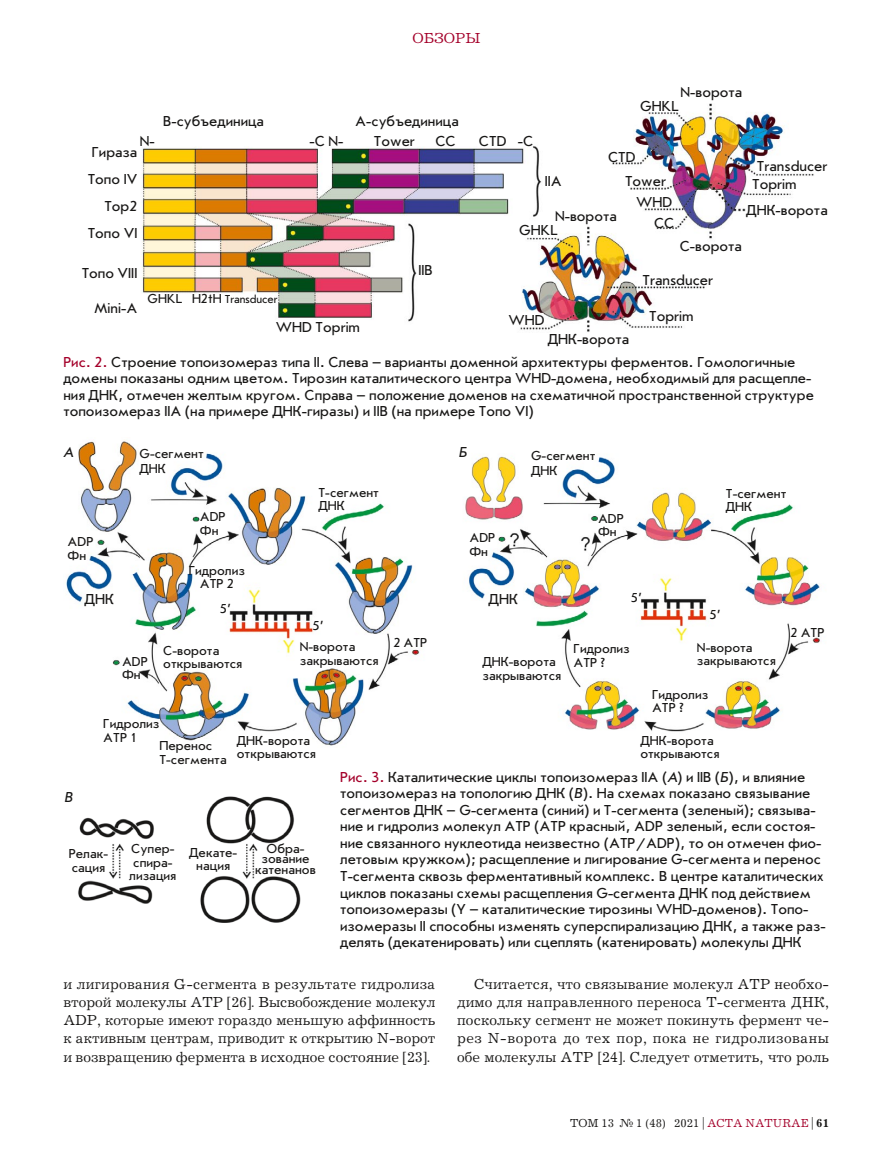
<style>
.page{position:relative;width:893px;height:1170px;background:#fff}
.page>*{position:absolute;margin:0;border:0;box-sizing:border-box;transform-origin:0 0}
.Подпись_Фото{font:15px/16.5px "Journal Sans C";color:#181716}
.Текст{font:15px/18px "Journal C";letter-spacing:.005em;color:#181716;text-align:justify}
.t1{font:15px "Journal C";color:#a4002a}
.Подпись_Фото-2{font:italic 15px "Journal Sans C";color:#181716}
.Подпись_Фото-3{font:13.5px/13.5px "Journal Sans C";color:#181716}
.t2{font:12px "Journal C";color:#181716}
.Подпись_Фото-4{font:12px "Journal Sans C";letter-spacing:-.01em;color:#181716;scale:.95 1}
.s1{font-size:13.5px}
.s2{color:#a4002a}
.s3{font-style:italic}
.s4{font-weight:700}
</style>
<div class="page">
<img style="left:141px;top:103px;width:673px;height:229px">
<img style="left:66px;top:441px;width:354px;height:305px">
<img style="left:465px;top:456px;width:355px;height:276px">
<img style="left:78px;top:796px;width:223px;height:126px">
<p class="t1" style="left:412px;top:31px;width:70px">ОБЗОРЫ</p>
<p class="Подпись_Фото" style="left:163px;top:113px;width:102px">B-субъединица</p>
<p class="Подпись_Фото" style="left:355px;top:113px;width:105px">А-субъединица</p>
<p class="Подпись_Фото" style="left:681px;top:84px;width:63px">N-ворота</p>
<p class="Подпись_Фото" style="left:640px;top:98px;width:40px">GHKL</p>
<p class="Подпись_Фото" style="left:140px;top:133px;width:16px">N-</p>
<p class="Подпись_Фото" style="left:309px;top:133px;width:35px">-С N-</p>
<p class="Подпись_Фото" style="left:374px;top:133px;width:42px">Tower</p>
<p class="Подпись_Фото" style="left:435px;top:133px;width:22px">CC</p>
<p class="Подпись_Фото" style="left:479px;top:133px;width:56px">CTD -С</p>
<p class="Подпись_Фото" style="left:92px;top:144px;width:47px">Гираза</p>
<p class="Подпись_Фото" style="left:88px;top:171px;width:51px">Топо IV</p>
<p class="Подпись_Фото" style="left:104px;top:198px;width:34px">Тор2</p>
<p class="Подпись_Фото" style="left:88px;top:225px;width:51px">Топо VI</p>
<p class="Подпись_Фото" style="left:82px;top:265px;width:57px">Топо VIII</p>
<p class="Подпись_Фото" style="left:94px;top:300px;width:45px">Mini-A</p>
<p class="Подпись_Фото" style="left:608px;top:149px;width:29px">CTD</p>
<p class="Подпись_Фото" style="left:757px;top:158px;width:72px">Transducer</p>
<p class="Подпись_Фото" style="left:545px;top:173px;width:19px">IIA</p>
<p class="Подпись_Фото" style="left:625px;top:173px;width:42px">Tower</p>
<p class="Подпись_Фото" style="left:636px;top:194px;width:38px">WHD</p>
<p class="Подпись_Фото" style="left:752px;top:176px;width:46px">Toprim</p>
<p class="Подпись_Фото" style="left:746px;top:202px;width:83px">ДНК-ворота</p>
<p class="Подпись_Фото" style="left:555px;top:208px;width:63px">N-ворота</p>
<p class="Подпись_Фото" style="left:654px;top:215px;width:22px">CC</p>
<p class="Подпись_Фото" style="left:519px;top:222px;width:40px">GHKL</p>
<p class="Подпись_Фото" style="left:680px;top:238px;width:64px">С-ворота</p>
<p class="Подпись_Фото" style="left:418px;top:262px;width:16px">IIB</p>
<p class="Подпись_Фото" style="left:642px;top:272px;width:72px">Transducer</p>
<p class="Подпись_Фото-4" style="left:148px;top:293px;width:138px"><span class="s1">GHKL H2tH</span> Transducer</p>
<p class="Подпись_Фото" style="left:276px;top:319px;width:86px">WHD Toprim</p>
<p class="Подпись_Фото" style="left:649px;top:308px;width:46px">Toprim</p>
<p class="Подпись_Фото" style="left:509px;top:312px;width:38px">WHD</p>
<p class="Подпись_Фото" style="left:548px;top:331px;width:83px">ДНК-ворота</p>
<p class="Подпись_Фото" style="left:63px;top:354px;width:752px"><span class="s2">Рис. 2.</span> Строение топоизомераз типа II. Слева – варианты доменной архитектуры ферментов. Гомологичные домены показаны одним цветом. Тирозин каталитического центра WHD-домена, необходимый для расщепле&shy;ния ДНК, отмечен желтым кругом. Справа – положение доменов на схематичной пространственной структуре топоизомераз IIA (на примере ДНК-гиразы) и IIB (на примере Топо VI)</p>
<p class="Подпись_Фото-2" style="left:63px;top:444px;width:11px">А</p>
<p class="Подпись_Фото-2" style="left:459px;top:444px;width:10px">Б</p>
<p class="Подпись_Фото-3" style="left:139px;top:446px;width:66px;line-height:15px">G-сегмент<br>ДНК</p>
<p class="Подпись_Фото-3" style="left:531px;top:448px;width:66px;line-height:15px">G-сегмент<br>ДНК</p>
<p class="Подпись_Фото-3" style="left:68px;top:535px;width:27px">АDP</p>
<p class="Подпись_Фото-3" style="left:68px;top:548px;width:20px">Фн</p>
<p class="Подпись_Фото-3" style="left:200px;top:510px;width:27px">АDP</p>
<p class="Подпись_Фото-3" style="left:200px;top:524px;width:20px">Фн</p>
<p class="Подпись_Фото-3" style="left:189px;top:563px;width:58px;text-align:center">Гидролиз<br>АТP 2</p>
<p class="Подпись_Фото-3" style="left:318px;top:486px;width:62px">T-сегмент</p>
<p class="Подпись_Фото-3" style="left:318px;top:499px;width:28px">ДНК</p>
<p class="Подпись_Фото-3" style="left:469px;top:531px;width:27px">АDP</p>
<p class="Подпись_Фото-3" style="left:469px;top:545px;width:20px">Фн</p>
<p class="Подпись_Фото" style="left:85px;top:591px;width:31px">ДНК</p>
<p class="Подпись_Фото" style="left:489px;top:591px;width:31px">ДНК</p>
<p class="Подпись_Фото-3" style="left:220px;top:602px;width:13px">5’</p>
<p class="Подпись_Фото-3" style="left:122px;top:654px;width:27px">АDP</p>
<p class="Подпись_Фото-3" style="left:122px;top:668px;width:20px">Фн</p>
<p class="Подпись_Фото-3" style="left:313px;top:619px;width:13px">5’</p>
<p class="Подпись_Фото-3" style="left:393px;top:636px;width:36px">2 АТP</p>
<p class="Подпись_Фото-3" style="left:300px;top:640px;width:57px">N-ворота</p>
<p class="Подпись_Фото-3" style="left:300px;top:653px;width:80px">закрываются</p>
<p class="Подпись_Фото-3" style="left:163px;top:644px;width:58px">С-ворота</p>
<p class="Подпись_Фото-3" style="left:163px;top:657px;width:81px">открываются</p>
<p class="Подпись_Фото-3" style="left:482px;top:655px;width:75px">ДНК-ворота</p>
<p class="Подпись_Фото-3" style="left:482px;top:668px;width:80px">закрываются</p>
<p class="Подпись_Фото-3" style="left:103px;top:717px;width:58px">Гидролиз<br>АТP 1</p>
<p class="Подпись_Фото-3" style="left:159px;top:739px;width:69px">Перенос<br>Т-сегмента</p>
<p class="Подпись_Фото-3" style="left:237px;top:733px;width:75px">ДНК-ворота</p>
<p class="Подпись_Фото-3" style="left:237px;top:747px;width:81px">открываются</p>
<p class="Подпись_Фото-3" style="left:598px;top:511px;width:27px">АDP</p>
<p class="Подпись_Фото-3" style="left:598px;top:525px;width:20px">Фн</p>
<p class="Подпись_Фото-3" style="left:726px;top:487px;width:62px">T-сегмент</p>
<p class="Подпись_Фото-3" style="left:726px;top:500px;width:28px">ДНК</p>
<p class="Подпись_Фото-3" style="left:631px;top:591px;width:13px">5’</p>
<p class="Подпись_Фото-3" style="left:574px;top:642px;width:58px">Гидролиз<br>АТP ?</p>
<p class="Подпись_Фото-3" style="left:709px;top:608px;width:13px">5’</p>
<p class="Подпись_Фото-3" style="left:697px;top:640px;width:57px">N-ворота</p>
<p class="Подпись_Фото-3" style="left:697px;top:654px;width:80px">закрываются</p>
<p class="Подпись_Фото-3" style="left:652px;top:687px;width:58px">Гидролиз<br>АТP ?</p>
<p class="Подпись_Фото-3" style="left:790px;top:626px;width:36px">2 АТP</p>
<p class="Подпись_Фото-3" style="left:640px;top:733px;width:75px">ДНК-ворота</p>
<p class="Подпись_Фото-3" style="left:640px;top:747px;width:81px">открываются</p>
<p class="Подпись_Фото" style="left:340px;top:769px;width:487px"><span class="s2">Рис. 3.</span> Каталитические циклы топоизомераз IIA (<span class="s3">А</span>) и IIB (<span class="s3">Б</span>), и влияние топоизомераз на топологию ДНК (<span class="s3">В</span>). На схемах показано связывание сегментов ДНК – G-сегмента (синий) и T-сегмента (зеленый); связыва&shy;ние и гидролиз молекул АТР (АТР красный, АDP зеленый, если состоя&shy;ние связанного нуклеотида неизвестно (АТP/АDP), то он отмечен фио&shy;летовым кружком); расщепление и лигирование G-сегмента и перенос T-сегмента сквозь ферментативный комплекс. В центре каталитических циклов показаны схемы расщепления G-сегмента ДНК под действием топоизомеразы (Y – каталитические тирозины WHD-доменов). Топо&shy;изомеразы II способны изменять суперспирализацию ДНК, а также раз&shy;делять (декатенировать) или сцеплять (катенировать) молекулы ДНК</p>
<p class="Текст" style="left:63px;top:975px;width:374px">и лигирования G-сегмента в результате гидролиза второй молекулы АТР [26]. Высвобождение молекул АDP, которые имеют гораздо меньшую аффинность к активным центрам, приводит к открытию N-ворот и возвращению фермента в исходное состояние [23].</p>
<p class="Текст" style="left:457px;top:975px;width:374px;text-indent:17px">Считается, что связывание молекул АТР необхо&shy;димо для направленного переноса Т-сегмента ДНК, поскольку сегмент не может покинуть фермент че&shy;рез N-ворота до тех пор, пока не гидролизованы обе молекулы АТР [24]. Следует отметить, что роль</p>
<p class="Подпись_Фото-2" style="left:65px;top:789px;width:10px">В</p>
<p class="Подпись_Фото-3" style="left:69px;top:847px;width:41px">Релак&shy;сация</p>
<p class="Подпись_Фото-3" style="left:129px;top:842px;width:49px">Супер&shy;спира&shy;лизация</p>
<p class="Подпись_Фото-3" style="left:189px;top:846px;width:50px;text-align:center">Декате&shy;нация</p>
<p class="Подпись_Фото-3" style="left:255px;top:843px;width:62px;line-height:10.5px;text-align:center">Обра&shy;зование катенанов</p>
<p class="t2" style="left:570px;top:1116px;width:261px">ТОМ 13 № 1 (48) 2021 | <span class="s2">ACTA NATURAE</span> | <span class="s4">61</span></p>
</div>
